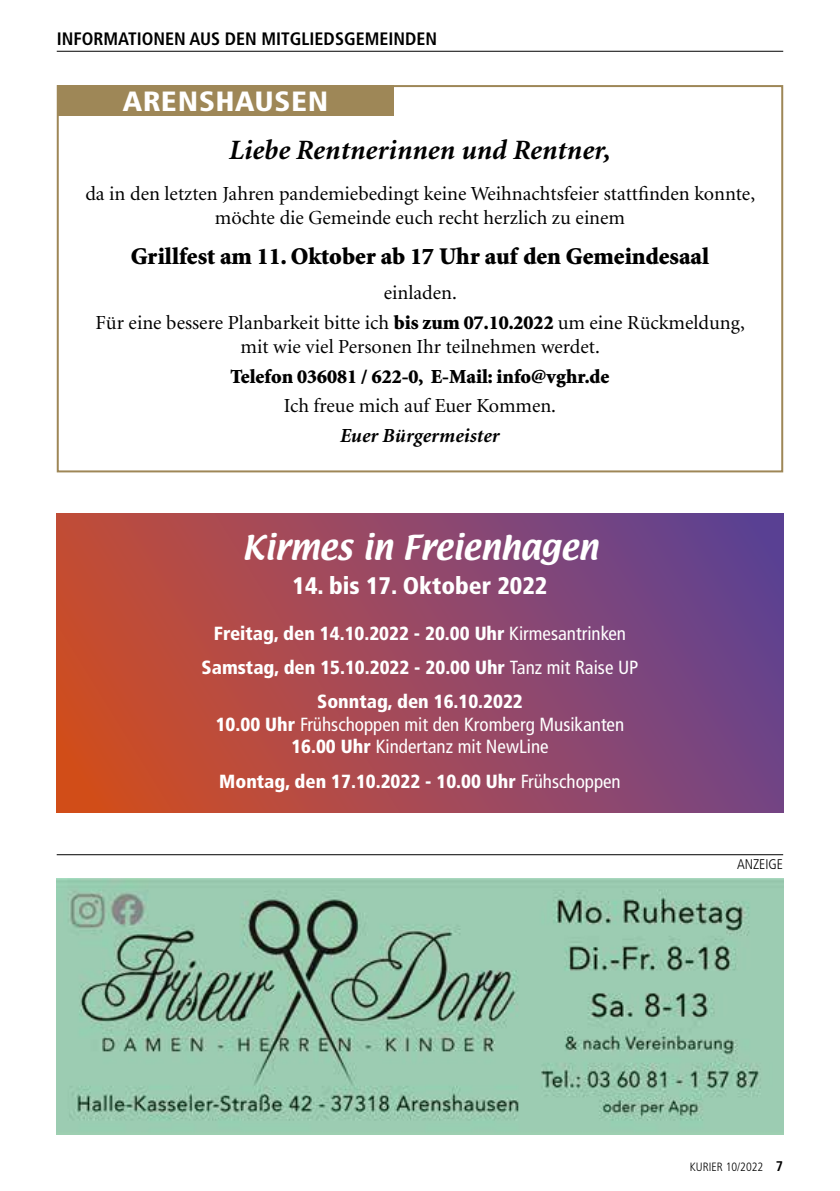
<style>
.page{position:relative;width:840px;height:1191px;background:#fff}
.page>*{position:absolute;margin:0;border:0;box-sizing:border-box;transform-origin:0 0}
.t1{font:30px "Textile";color:#fff}
.t2{font:28px "Minion Bold Italic Os F";color:#000}
.t3{font:28px "Humanist 777 BT Black Condensed B";letter-spacing:.025em;color:#fff;scale:1.1 1}
.t4{font:900 24px "Minion";color:#000}
.t5{font:900 condensed 24px "Frutiger LT Std";color:#fff}
.t6{font:20px/24px "Minion";color:#000;text-align:center}
.t7{font:900 20px "Minion";color:#000}
.t8{font:20px "Minion Bold Italic Os F";color:#000}
.t9{font:900 condensed 19px/34.2px "Frutiger LT Std";color:#fff;text-align:center}
.t10{font:condensed 19px/22.8px "Frutiger LT Std";color:#fff;text-align:center}
.t11{font:700 condensed 18px "Frutiger LT Std";color:#000}
.t12{font:300 condensed 14px "Frutiger LT Std";color:#000}
.t13{font:300 condensed 12px "Frutiger LT Std";color:#000}
.s1{font-weight:900}
.s2{font-weight:400}
.s3{font-weight:700;font-size:14px}
</style>
<div class="page">
<hr style="left:57px;top:51px;width:725px;height:1px;background:#000">
<div style="left:58px;top:85px;width:336px;height:30px;background:#9e8757"></div>
<div style="left:57px;top:85px;width:725px;height:387px;border:2px solid #9e8757"></div>
<svg style="left:57px;top:513px;width:725px;height:299px;background:#9a485e"></svg>
<img style="left:57px;top:878px;width:725px;height:256px">
<hr style="left:57px;top:854px;width:725px;height:1px;background:#000">
<p class="t11" style="left:57px;top:28px;width:381px">INFORMATIONEN AUS DEN MITGLIEDSGEMEINDEN</p>
<h2 class="t3" style="left:123px;top:83px;width:188px">ARENSHAUSEN</h2>
<h2 class="t2" style="left:229px;top:136px;width:383px">Liebe Rentnerinnen und Rentner,</h2>
<p class="t6" style="left:85px;top:182px;width:671px">da in den letzten Jahren pandemiebedingt keine Weihnachtsfeier stattfinden konnte, möchte die Gemeinde euch recht herzlich zu einem</p>
<p class="t4" style="left:131px;top:244px;width:579px">Grillfest am 11. Oktober ab 17 Uhr auf den Gemeindesaal</p>
<p class="t6" style="left:95px;top:279px;width:650px;line-height:29.6px">einladen.<br>Für eine bessere Planbarkeit bitte ich <span class="s1">bis zum 07.10.2022</span> um eine Rückmeldung,</p>
<p class="t6" style="left:240px;top:335px;width:360px">mit wie viel Personen Ihr teilnehmen werdet.</p>
<p class="t7" style="left:230px;top:366px;width:380px">Telefon 036081 / 622-0, E-Mail: info@vghr.de</p>
<p class="t6" style="left:283px;top:395px;width:274px">Ich freue mich auf Euer Kommen.</p>
<p class="t8" style="left:340px;top:425px;width:161px">Euer Bürgermeister</p>
<h1 class="t1" style="left:242px;top:526px;width:357px">Kirmes in Freienhagen</h1>
<p class="t5" style="left:292px;top:571px;width:256px">14. bis 17. Oktober 2022</p>
<p class="t9" style="left:201px;top:616px;width:438px">Freitag, den 14.10.2022 - 20.00 Uhr <span class="s2">Kirmesantrinken<br></span>Samstag, den 15.10.2022 - 20.00 Uhr <span class="s2">Tanz mit Raise UP<br></span>Sonntag, den 16.10.2022</p>
<p class="t10" style="left:215px;top:713px;width:410px"><span class="s1">10.00 Uhr</span> Frühschoppen mit den Kromberg Musikanten<br><span class="s1">16.00 Uhr</span> Kindertanz mit NewLine</p>
<p class="t9" style="left:219px;top:764px;width:403px">Montag, den 17.10.2022 - 10.00 Uhr <span class="s2">Frühschoppen</span></p>
<p class="t12" style="left:736px;top:856px;width:48px">ANZEIGE</p>
<p class="t13" style="left:689px;top:1159px;width:95px">KURIER 10/2022 <span class="s3">7</span></p>
</div>
